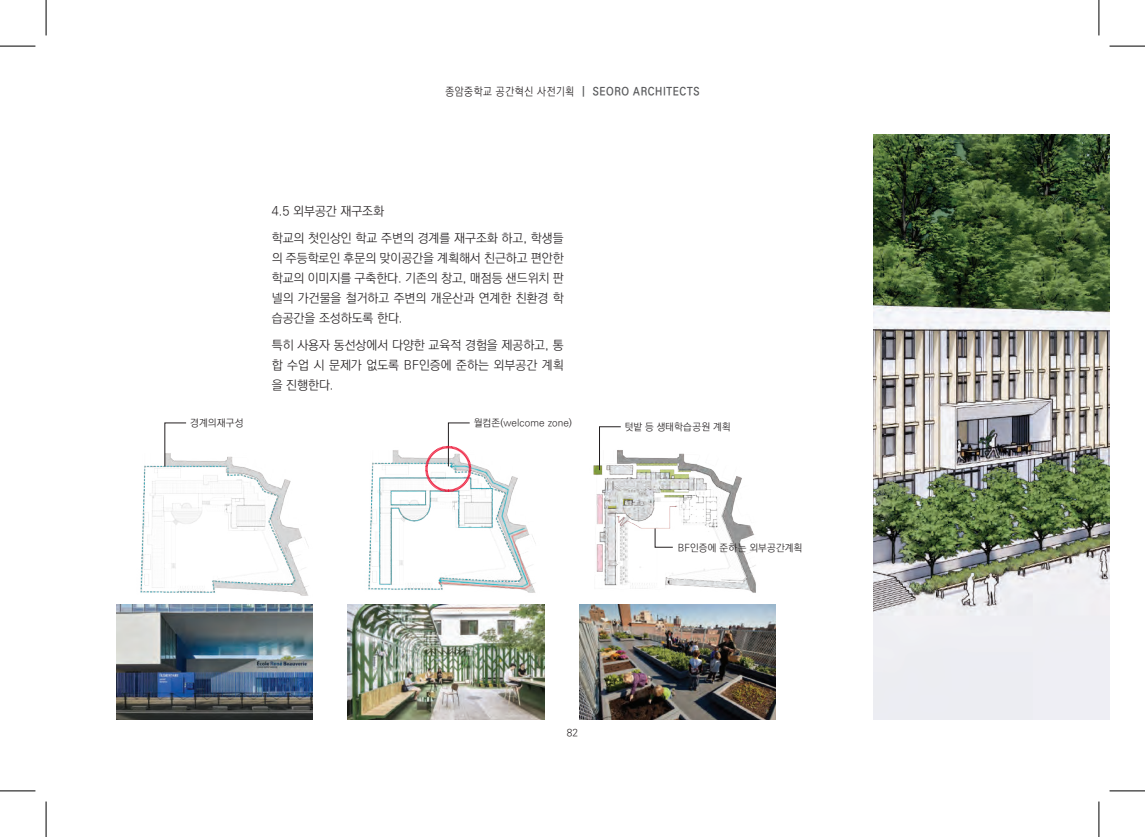
<style>
.page{position:relative;width:1145px;height:837px;background:#fff}
.page>*{position:absolute;margin:0;border:0;box-sizing:border-box;transform-origin:0 0}
.t1{font:300 12.5px/20px "Ko Pub Dotum";color:#231f20;text-align:justify}
.t2{font:700 11.25px "Ko Pub Dotum";letter-spacing:.06em;color:#57585a;scale:.9 1}
.t3{font:300 10px "Ko Pub Dotum";letter-spacing:.01em;color:#231f20}
.s1{font-weight:300;color:#231f20}
</style>
<div class="page">
<img style="left:873px;top:135px;width:236px;height:584px">
<img style="left:348px;top:604px;width:196px;height:115px">
<img style="left:579px;top:604px;width:196px;height:115px">
<img style="left:117px;top:604px;width:195px;height:115px">
<img style="left:368px;top:450px;width:388px;height:143px">
<img style="left:140px;top:456px;width:169px;height:140px">
<svg style="left:164px;top:422px;width:22px;height:44px"></svg>
<svg style="left:425px;top:422px;width:47px;height:70px"></svg>
<svg style="left:599px;top:426px;width:22px;height:44px"></svg>
<svg style="left:654px;top:528px;width:19px;height:19px"></svg>
<hr style="left:0;top:46px;width:35px;height:1px;background:#000">
<hr style="left:1109px;top:46px;width:35px;height:1px;background:#000">
<hr style="left:0;top:790px;width:35px;height:1px;background:#000">
<hr style="left:1109px;top:790px;width:35px;height:1px;background:#000">
<hr style="left:46px;top:0;width:1px;height:35px;background:#000">
<hr style="left:46px;top:801px;width:1px;height:35px;background:#000">
<hr style="left:1098px;top:0;width:1px;height:35px;background:#000">
<hr style="left:1098px;top:801px;width:1px;height:35px;background:#000">
<p class="t2" style="left:445px;top:85px;width:284px"><span class="s1">종암중학교 공간혁신 사전기획</span> | SEORO ARCHITECTS</p>
<p class="t1" style="left:272px;top:198px;width:293px;line-height:27.1px">4.5 외부공간 재구조화<br>학교의 첫인상인 학교 주변의 경계를 재구조화 하고, 학생들</p>
<p class="t1" style="left:272px;top:248px;width:293px">의 주등학로인 후문의 맞이공간을 계획해서 친근하고 편안한 학교의 이미지를 구축한다. 기존의 창고, 매점등 샌드위치 판 넬의 가건물을 철거하고 주변의 개운산과 연계한 친환경 학 습공간을 조성하도록 한다.</p>
<p class="t1" style="left:272px;top:335px;width:293px">특히 사용자 동선상에서 다양한 교육적 경험을 제공하고, 통 합 수업 시 문제가 없도록 BF인증에 준하는 외부공간 계획 을 진행한다.</p>
<p class="t3" style="left:190px;top:418px;width:55px">경계의재구성</p>
<p class="t3" style="left:474px;top:418px;width:99px">월컴존(welcome zone)</p>
<p class="t3" style="left:625px;top:422px;width:107px">텃밭 등 생태학습공원 계획</p>
<p class="t3" style="left:567px;top:727px;width:13px">82</p>
<p class="t3" style="left:677px;top:542px;width:126px">BF인증에 준하는 외부공간계획</p>
</div>
